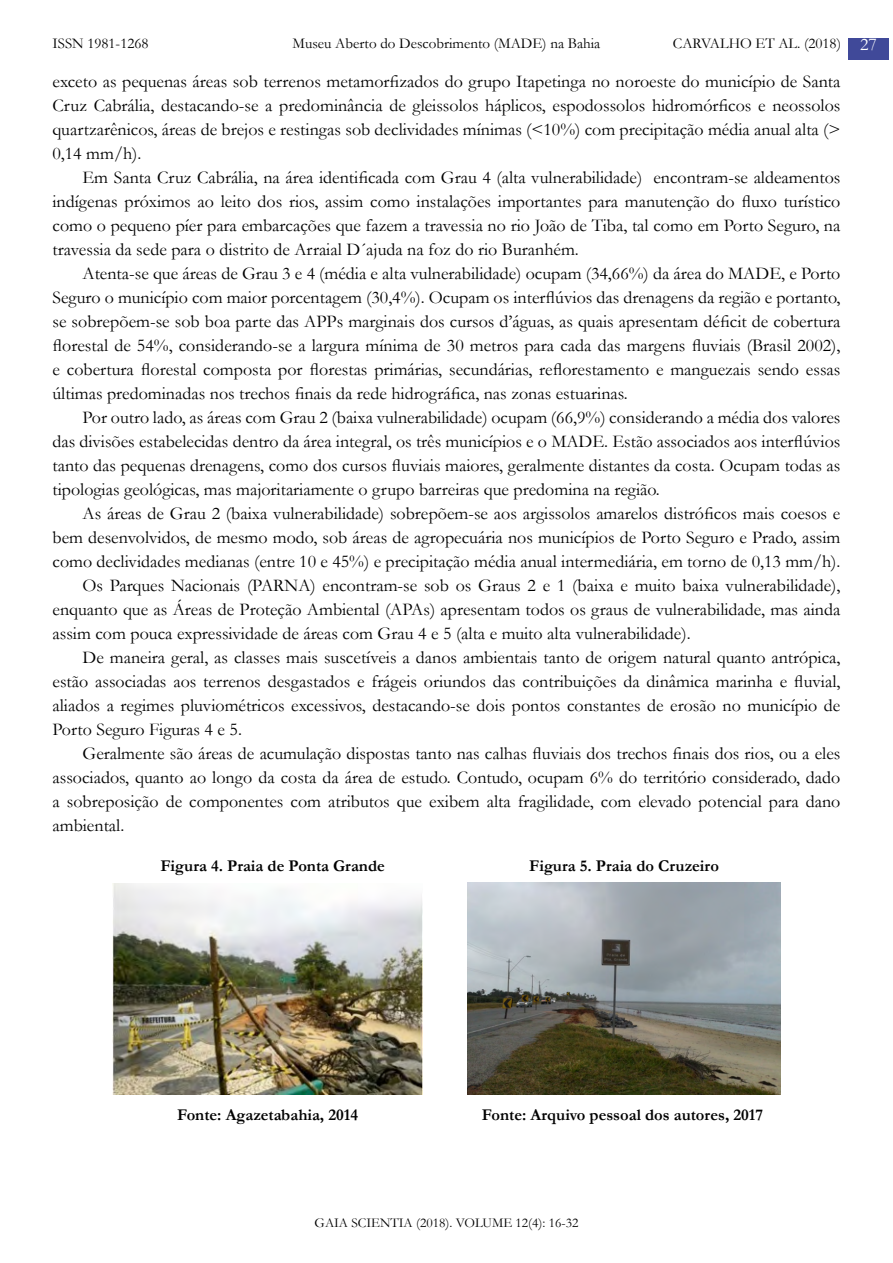
<style>
.page{position:relative;width:893px;height:1263px;background:#fff}
.page>*{position:absolute;margin:0;border:0;box-sizing:border-box;transform-origin:0 0}
.t1{font:18px/24px "Garamond";color:#000;text-align:justify}
.t2{font:700 16.5px "Garamond";color:#000}
.t3{font:15px "Garamond";color:#000}
.t4{font:13.5px "Garamond";color:#000}
.s1{font-size:18px;color:#fff}
</style>
<div class="page">
<div style="left:848px;top:39px;width:41px;height:21px;background:#404999"></div>
<img style="left:113px;top:884px;width:310px;height:210px">
<img style="left:468px;top:882px;width:312px;height:212px">
<p class="t3" style="left:293px;top:34px;width:309px">Museu Aberto do Descobrimento (MADE) na Bahia</p>
<p class="t1" style="left:52px;top:69px;width:789px">exceto as pequenas áreas sob terrenos metamorfizados do grupo Itapetinga no noroeste do município de Santa Cruz Cabrália, destacando-se a predominância de gleissolos háplicos, espodossolos hidromórficos e neossolos quartzarênicos, áreas de brejos e restingas sob declividades mínimas (&lt;10%) com precipitação média anual alta (&gt; 0,14 mm/h).</p>
<p class="t1" style="left:52px;top:165px;width:789px;text-indent:30px">Em Santa Cruz Cabrália, na área identificada com Grau 4 (alta vulnerabilidade) encontram-se aldeamentos indígenas próximos ao leito dos rios, assim como instalações importantes para manutenção do fluxo turístico como o pequeno píer para embarcações que fazem a travessia no rio João de Tiba, tal como em Porto Seguro, na travessia da sede para o distrito de Arraial D´ajuda na foz do rio Buranhém.</p>
<p class="t1" style="left:52px;top:261px;width:789px;text-indent:30px">Atenta-se que áreas de Grau 3 e 4 (média e alta vulnerabilidade) ocupam (34,66%) da área do MADE, e Porto Seguro o município com maior porcentagem (30,4%). Ocupam os interflúvios das drenagens da região e portanto, se sobrepõem-se sob boa parte das APPs marginais dos cursos d’águas, as quais apresentam déficit de cobertura florestal de 54%, considerando-se a largura mínima de 30 metros para cada das margens fluviais (Brasil 2002), e cobertura florestal composta por florestas primárias, secundárias, reflorestamento e manguezais sendo essas últimas predominadas nos trechos finais da rede hidrográfica, nas zonas estuarinas.</p>
<p class="t1" style="left:52px;top:405px;width:789px;text-indent:30px">Por outro lado, as áreas com Grau 2 (baixa vulnerabilidade) ocupam (66,9%) considerando a média dos valores das divisões estabelecidas dentro da área integral, os três municípios e o MADE. Estão associados aos interflúvios tanto das pequenas drenagens, como dos cursos fluviais maiores, geralmente distantes da costa. Ocupam todas as tipologias geológicas, mas majoritariamente o grupo barreiras que predomina na região.</p>
<p class="t1" style="left:83px;top:501px;width:759px">As áreas de Grau 2 (baixa vulnerabilidade) sobrepõem-se aos argissolos amarelos distróficos mais coesos e</p>
<p class="t1" style="left:52px;top:525px;width:789px">bem desenvolvidos, de mesmo modo, sob áreas de agropecuária nos municípios de Porto Seguro e Prado, assim</p>
<p class="t1" style="left:52px;top:549px;width:789px">como declividades medianas (entre 10 e 45%) e precipitação média anual intermediária, em torno de 0,13 mm/h).</p>
<p class="t1" style="left:83px;top:573px;width:759px">Os Parques Nacionais (PARNA) encontram-se sob os Graus 2 e 1 (baixa e muito baixa vulnerabilidade),</p>
<p class="t1" style="left:52px;top:597px;width:789px">enquanto que as Áreas de Proteção Ambiental (APAs) apresentam todos os graus de vulnerabilidade, mas ainda</p>
<p class="t1" style="left:52px;top:621px;width:640px">assim com pouca expressividade de áreas com Grau 4 e 5 (alta e muito alta vulnerabilidade).</p>
<p class="t1" style="left:83px;top:645px;width:759px">De maneira geral, as classes mais suscetíveis a danos ambientais tanto de origem natural quanto antrópica,</p>
<p class="t1" style="left:52px;top:669px;width:789px">estão associadas aos terrenos desgastados e frágeis oriundos das contribuições da dinâmica marinha e fluvial,</p>
<p class="t1" style="left:52px;top:693px;width:789px">aliados a regimes pluviométricos excessivos, destacando-se dois pontos constantes de erosão no município de</p>
<p class="t1" style="left:52px;top:716px;width:191px">Porto Seguro Figuras 4 e 5.</p>
<p class="t1" style="left:83px;top:740px;width:759px">Geralmente são áreas de acumulação dispostas tanto nas calhas fluviais dos trechos finais dos rios, ou a eles</p>
<p class="t1" style="left:52px;top:764px;width:789px">associados, quanto ao longo da costa da área de estudo. Contudo, ocupam 6% do território considerado, dado</p>
<p class="t1" style="left:52px;top:788px;width:789px">a sobreposição de componentes com atributos que exibem alta fragilidade, com elevado potencial para dano</p>
<p class="t1" style="left:52px;top:812px;width:73px">ambiental.</p>
<p class="t2" style="left:160px;top:855px;width:226px">Figura 4. Praia de Ponta Grande</p>
<p class="t2" style="left:529px;top:855px;width:191px">Figura 5. Praia do Cruzeiro</p>
<p class="t3" style="left:52px;top:34px;width:97px">ISSN 1981-1268</p>
<p class="t3" style="left:673px;top:34px;width:206px">CARVALHO ET AL. (2018) <span class="s1">27</span></p>
<p class="t2" style="left:177px;top:1103px;width:183px">Fonte: Agazetabahia, 2014</p>
<p class="t2" style="left:482px;top:1103px;width:283px">Fonte: Arquivo pessoal dos autores, 2017</p>
<p class="t4" style="left:315px;top:1213px;width:265px">GAIA SCIENTIA (2018). VOLUME 12(4): 16-32</p>
</div>
